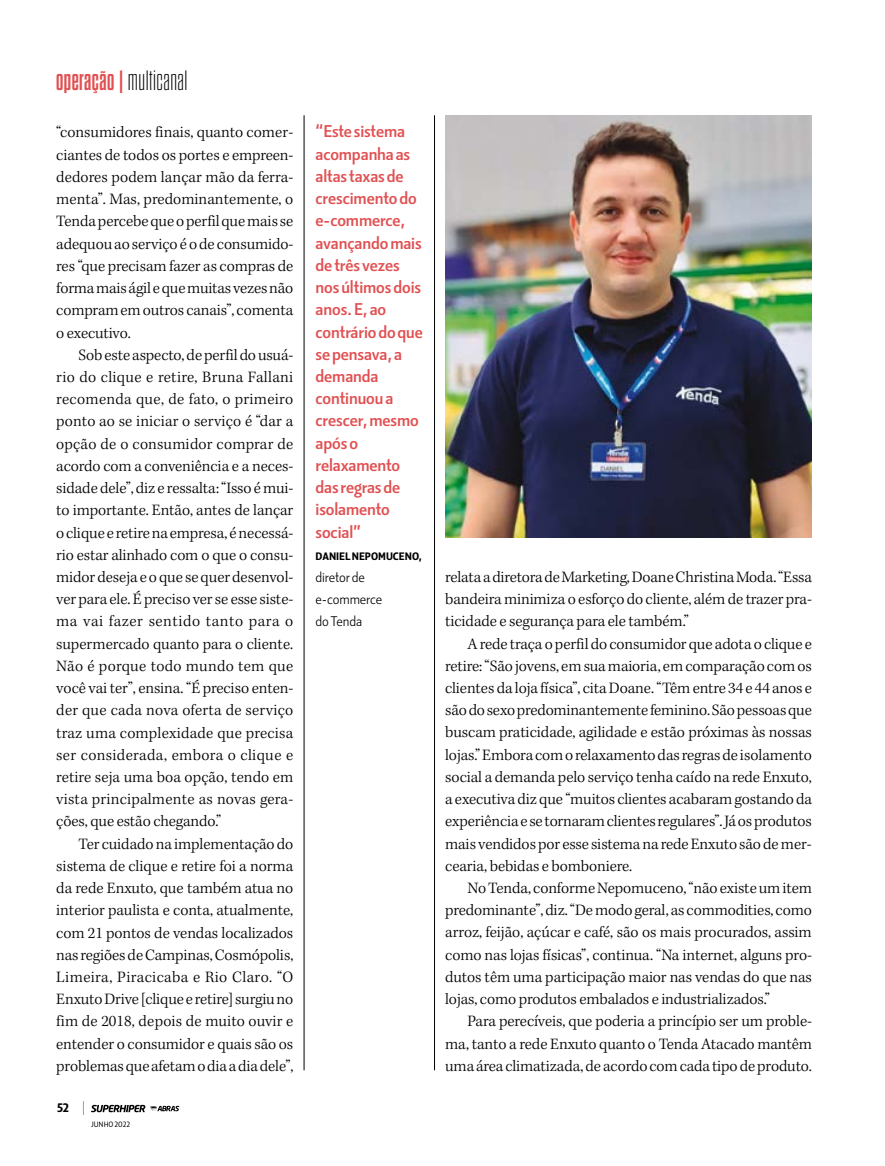
<style>
.page{position:relative;width:885px;height:1166px;background:#fff}
.page>*{position:absolute;margin:0;border:0;box-sizing:border-box;transform-origin:0 0}
.t1{font:300 expanded 27.9px "Dharma Gothic M";letter-spacing:.015em;color:#000}
.t2{font:300 16.35px/22.2px "Kepler Std";letter-spacing:-.005em;color:#000;text-align:justify}
.t3{font:16.35px/22.2px "Kranto Medium Display";letter-spacing:-.005em;color:#e15052}
.t4{font:13.35px/22.2px "Kranto Light Display";letter-spacing:-.005em;color:#000}
.t5{font:11.85px "Kranto Bold D Isplay";color:#000}
.t6{font:10.35px "Kranto Bold D Isplay";color:#000}
.t7{font:7.35px "Kranto Regular Display";color:#000}
.s1{font-weight:700;font-stretch:normal;color:#e15052}
</style>
<div class="page">
<hr style="left:304px;top:115px;width:1px;height:954px;background:#000">
<hr style="left:434px;top:115px;width:1px;height:954px;background:#000">
<img style="left:445px;top:115px;width:366px;height:422px">
<svg style="left:91px;top:1104px;width:88px;height:7px"></svg>
<svg style="left:83px;top:1101px;width:1px;height:13px"></svg>
<h1 class="t1" style="left:56px;top:67px;width:133px"><span class="s1">operação |</span> multicanal</h1>
<p class="t2" style="left:56px;top:122px;width:238px">“consumidores finais, quanto comer&shy;ciantes de todos os portes e empreen&shy;dedores podem lançar mão da ferra&shy;menta”. Mas, predominantemente, o Tenda percebe que o perfil que mais se adequou ao serviço é o de consumido&shy;res “que precisam fazer as compras de forma mais ágil e que muitas vezes não compram em outros canais”, comenta o executivo.</p>
<p class="t2" style="left:56px;top:344px;width:238px;text-indent:22px">Sob este aspecto, de perfil do usuá&shy;rio do clique e retire, Bruna Fallani recomenda que, de fato, o primeiro ponto ao se iniciar o serviço é “dar a opção de o consumidor comprar de acordo com a conveniência e a neces&shy;sidade dele”, diz e ressalta: “Isso é mui&shy;to importante. Então, antes de lançar o clique e retire na empresa, é necessá&shy;rio estar alinhado com o que o consu&shy;midor deseja e o que se quer desenvol&shy;ver para ele. É preciso ver se esse siste&shy;ma vai fazer sentido tanto para o supermercado quanto para o cliente.<br>Não é porque todo mundo tem que você vai ter”, ensina. “É preciso enten&shy;der que cada nova oferta de serviço traz uma complexidade que precisa ser considerada, embora o clique e retire seja uma boa opção, tendo em vista principalmente as novas gera&shy;ções, que estão chegando.”</p>
<p class="t2" style="left:56px;top:832px;width:238px;text-indent:22px">Ter cuidado na implementação do sistema de clique e retire foi a norma da rede Enxuto, que também atua no interior paulista e conta, atualmente, com 21 pontos de vendas localizados nas regiões de Campinas, Cosmópolis, Limeira, Piracicaba e Rio Claro. “O Enxuto Drive [clique e retire] surgiu no fim de 2018, depois de muito ouvir e entender o consumidor e quais são os problemas que afetam o dia a dia dele”,</p>
<p class="t5" style="left:57px;top:1100px;width:13px">52</p>
<p class="t7" style="left:91px;top:1119px;width:40px">JUNHO 2022</p>
<p class="t3" style="left:315px;top:121px;width:109px">“Este sistema acompanha as altas taxas de crescimento do e-commerce, avançando mais de três vezes nos últimos dois anos. E, ao contrário do que se pensava, a demanda continuou a crescer, mesmo após o relaxamento das regras de isolamento social”</p>
<p class="t6" style="left:315px;top:549px;width:108px">DANIEL NEPOMUCENO,</p>
<p class="t4" style="left:315px;top:566px;width:68px">diretor de e-commerce do Tenda</p>
<p class="t2" style="left:445px;top:566px;width:368px">relata a diretora de Marketing, Doane Christina Moda. “Essa bandeira minimiza o esforço do cliente, além de trazer pra&shy;ticidade e segurança para ele também.”</p>
<p class="t2" style="left:445px;top:632px;width:368px;text-indent:22px">A rede traça o perfil do consumidor que adota o clique e retire: “São jovens, em sua maioria, em comparação com os clientes da loja física”, cita Doane. “Têm entre 34 e 44 anos e são do sexo predominantemente feminino. São pessoas que buscam praticidade, agilidade e estão próximas às nossas lojas.” Embora com o relaxamento das regras de isolamento social a demanda pelo serviço tenha caído na rede Enxuto, a executiva diz que “muitos clientes acabaram gostando da experiência e se tornaram clientes regulares”. Já os produtos mais vendidos por esse sistema na rede Enxuto são de mer&shy;cearia, bebidas e bomboniere.</p>
<p class="t2" style="left:445px;top:877px;width:368px;text-indent:22px">No Tenda, conforme Nepomuceno, “não existe um item predominante”, diz. “De modo geral, as commodities, como arroz, feijão, açúcar e café, são os mais procurados, assim como nas lojas físicas”, continua. “Na internet, alguns pro&shy;dutos têm uma participação maior nas vendas do que nas lojas, como produtos embalados e industrializados.”</p>
<p class="t2" style="left:445px;top:1010px;width:368px;text-indent:22px">Para perecíveis, que poderia a princípio ser um proble&shy;ma, tanto a rede Enxuto quanto o Tenda Atacado mantêm uma área climatizada, de acordo com cada tipo de produto.</p>
</div>
